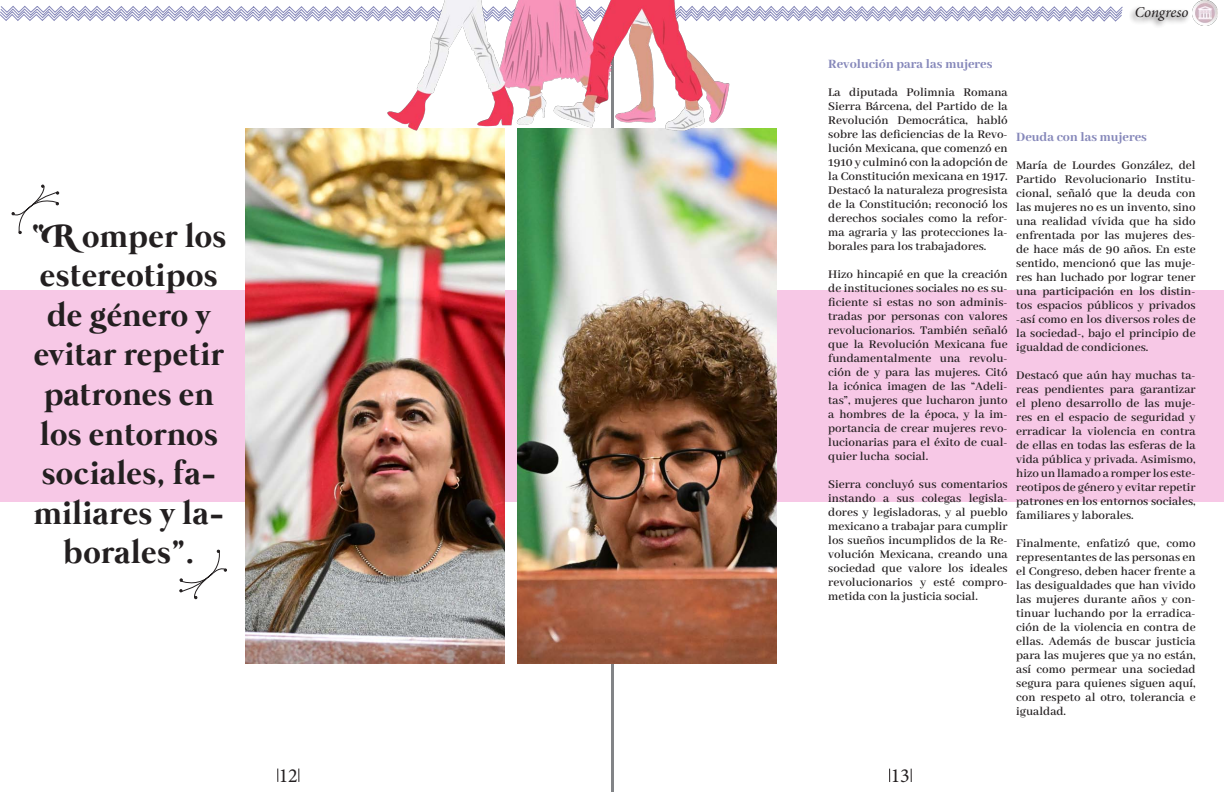
<style>
.page{position:relative;width:1224px;height:792px;background:#fff}
.page>*{position:absolute;margin:0;border:0;box-sizing:border-box;transform-origin:0 0}
.t1{font:700 33px/39.6px "Mermaid Swash Caps";letter-spacing:.02em;color:#231f20;text-align:center}
.t2{font:20px "Minion Pro";color:#231f20}
.t3{font:italic 15px "Minion Pro";letter-spacing:-.01em;color:#231f20}
.t4{font:800 14px "Abhaya Libre";color:#8688ba}
.t5{font:600 13px/14px "Abhaya Libre";color:#231f20;text-align:justify}
</style>
<div class="page">
<div style="left:0;top:290px;width:1224px;height:212px;background:#f7c8e6"></div>
<img style="left:245px;top:129px;width:260px;height:534px">
<svg style="left:12px;top:185px;width:47px;height:49px"></svg>
<svg style="left:180px;top:550px;width:47px;height:49px"></svg>
<div style="left:1128px;top:4px;width:63px;height:25px;background:#231f20;opacity:.78"></div>
<img style="left:1192px;top:0;width:26px;height:26px">
<svg style="left:0;top:6px;width:1123px;height:15px"></svg>
<svg style="left:278px;top:769px;width:1px;height:13px"></svg>
<svg style="left:299px;top:769px;width:1px;height:13px"></svg>
<svg style="left:889px;top:769px;width:1px;height:13px"></svg>
<svg style="left:911px;top:769px;width:1px;height:13px"></svg>
<hr style="left:611px;top:0;width:2px;height:792px;background:#828487">
<img style="left:517px;top:129px;width:260px;height:534px">
<img style="left:378px;top:0;width:368px;height:139px">
<p class="t1" style="left:32px;top:218px;width:196px">“ Romper los estereotipos de género y evitar repetir patrones en los entornos sociales, fa&shy;miliares y la&shy;borales”.</p>
<p class="t3" style="left:1135px;top:2px;width:55px">Congreso</p>
<p class="t4" style="left:828px;top:56px;width:166px">Revolución para las mujeres</p>
<p class="t5" style="left:828px;top:85px;width:181px">La diputada Polimnia Romana Sierra Bárcena, del Partido de la Revolución Democrática, habló sobre las deficiencias de la Revo&shy;lución Mexicana, que comenzó en 1910 y culminó con la adopción de la Constitución mexicana en 1917.<br>Destacó la naturaleza progresista de la Constitución; reconoció los derechos sociales como la refor&shy;ma agraria y las protecciones la&shy;borales para los trabajadores.</p>
<p class="t5" style="left:828px;top:267px;width:181px">Hizo hincapié en que la creación de instituciones sociales no es su&shy;ficiente si estas no son adminis&shy;tradas por personas con valores revolucionarios. También señaló que la Revolución Mexicana fue fundamentalmente una revolu&shy;ción de y para las mujeres. Citó la icónica imagen de las “Adeli&shy;tas”, mujeres que lucharon junto a hombres de la época, y la im&shy;portancia de crear mujeres revo&shy;lucionarias para el éxito de cual&shy;quier lucha social.</p>
<p class="t5" style="left:828px;top:477px;width:181px">Sierra concluyó sus comentarios instando a sus colegas legisla&shy;dores y legisladoras, y al pueblo mexicano a trabajar para cumplir los sueños incumplidos de la Re&shy;volución Mexicana, creando una sociedad que valore los ideales revolucionarios y esté compro&shy;metida con la justicia social.</p>
<p class="t4" style="left:1016px;top:129px;width:132px">Deuda con las mujeres</p>
<p class="t5" style="left:1016px;top:158px;width:181px">María de Lourdes González, del Partido Revolucionario Institu&shy;cional, señaló que la deuda con las mujeres no es un invento, sino una realidad vívida que ha sido enfrentada por las mujeres des&shy;de hace más de 90 años. En este sentido, mencionó que las muje&shy;res han luchado por lograr tener una participación en los distin&shy;tos espacios públicos y privados -así como en los diversos roles de la sociedad-, bajo el principio de igualdad de condiciones.</p>
<p class="t5" style="left:1016px;top:368px;width:181px">Destacó que aún hay muchas ta&shy;reas pendientes para garantizar el pleno desarrollo de las muje&shy;res en el espacio de seguridad y erradicar la violencia en contra de ellas en todas las esferas de la vida pública y privada. Asimismo, hizo un llamado a romper los este&shy;reotipos de género y evitar repetir patrones en los entornos sociales, familiares y laborales.</p>
<p class="t5" style="left:1016px;top:536px;width:181px">Finalmente, enfatizó que, como representantes de las personas en el Congreso, deben hacer frente a las desigualdades que han vivido las mujeres durante años y con&shy;tinuar luchando por la erradica&shy;ción de la violencia en contra de ellas. Además de buscar justicia para las mujeres que ya no están, así como permear una sociedad segura para quienes siguen aquí, con respeto al otro, tolerancia e igualdad.</p>
<p class="t2" style="left:279px;top:763px;width:21px">12</p>
<p class="t2" style="left:891px;top:763px;width:21px">13</p>
</div>
